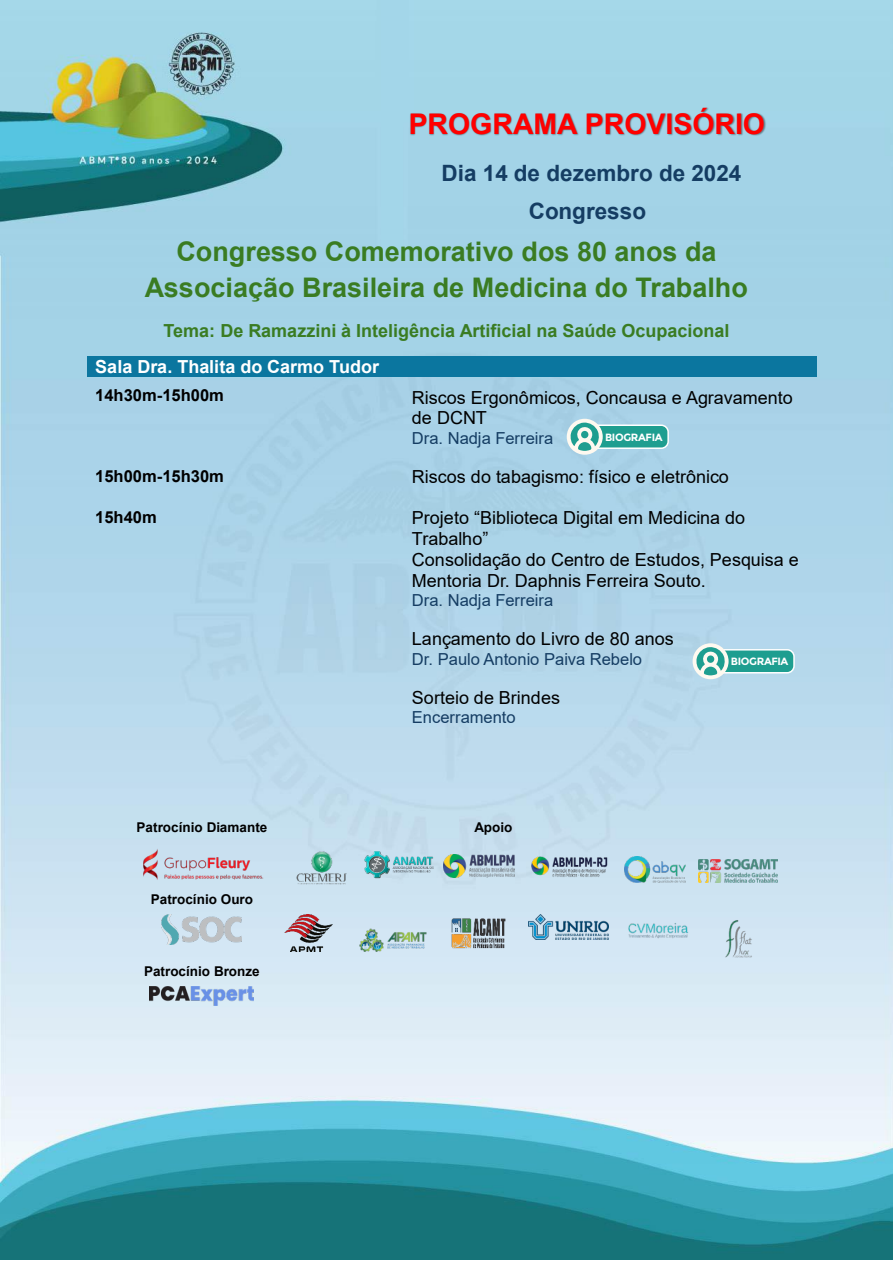
<style>
.page{position:relative;width:893px;height:1263px;background:#fff}
.page>*{position:absolute;margin:0;border:0;box-sizing:border-box;transform-origin:0 0}
.t1{font:700 28.5px "Arial";color:#f00}
.t2{font:700 27px/35.8px "Arial";color:#3a7c22;text-align:center}
.t3{font:700 22.5px/37.8px "Arial";color:#153d63;text-align:center}
.t4{font:18px/20.7px "Arial";color:#000}
.t5{font:700 18px "Arial";color:#3a7c22}
.t6{font:700 18px "Arial";color:#fff}
.t7{font:16.5px "Arial";color:#153d63}
.t8{font:700 16.5px "Arial";color:#000}
.t9{font:700 13.5px "Arial";color:#000}
.t10{font:700 10.5px "Montserrat";letter-spacing:-.035em;color:#fff}
.s1{font-style:inherit}
</style>
<div class="page">
<img style="left:1px;top:0;width:892px;height:1260px">
<img style="left:391px;top:98px;width:409px;height:61px">
<div style="left:87px;top:356px;width:8px;height:21px;background:#0b769f"></div>
<div style="left:396px;top:356px;width:8px;height:21px;background:#0b769f"></div>
<div style="left:95px;top:356px;width:301px;height:21px;background:#0b769f"></div>
<div style="left:404px;top:356px;width:8px;height:21px;background:#0b769f"></div>
<div style="left:808px;top:356px;width:8px;height:21px;background:#0b769f"></div>
<div style="left:412px;top:356px;width:396px;height:21px;background:#0b769f"></div>
<img style="left:136px;top:842px;width:132px;height:43px">
<img style="left:284px;top:849px;width:72px;height:37px">
<img style="left:359px;top:842px;width:79px;height:44px">
<img style="left:444px;top:854px;width:70px;height:23px">
<img style="left:529px;top:854px;width:82px;height:25px">
<img style="left:624px;top:856px;width:61px;height:26px">
<img style="left:699px;top:860px;width:78px;height:22px">
<img style="left:162px;top:914px;width:80px;height:30px">
<img style="left:284px;top:914px;width:48px;height:38px">
<img style="left:359px;top:928px;width:69px;height:24px">
<img style="left:449px;top:914px;width:58px;height:37px">
<img style="left:529px;top:914px;width:79px;height:26px">
<img style="left:624px;top:914px;width:68px;height:31px">
<img style="left:718px;top:914px;width:41px;height:50px">
<img style="left:150px;top:986px;width:104px;height:19px">
<div style="left:717px;top:650px;width:77px;height:23px;background:#1e9e90;border-radius:7px"></div>
<div style="left:716px;top:649px;width:79px;height:24px;border:2px solid #fff;border-radius:7px"></div>
<div style="left:693px;top:643px;width:36px;height:36px;background:#fef9f0;border-radius:50%"></div>
<svg style="left:696px;top:647px;width:30px;height:28px"></svg>
<div style="left:707px;top:655px;width:7px;height:8px;background:#1e9e90;border-radius:50%"></div>
<div style="left:591px;top:425px;width:77px;height:23px;background:#1e9e90;border-radius:7px"></div>
<div style="left:590px;top:424px;width:79px;height:25px;border:2px solid #fff;border-radius:7px"></div>
<div style="left:567px;top:419px;width:36px;height:36px;background:#fef9f0;border-radius:50%"></div>
<svg style="left:570px;top:422px;width:30px;height:29px"></svg>
<div style="left:581px;top:431px;width:7px;height:7px;background:#1e9e90;border-radius:50%"></div>
<h1 class="t1" style="left:409px;top:104px;width:358px">PROGRAMA PROVISÓRIO</h1>
<p class="t3" style="left:442px;top:155px;width:301px">Dia 14 de dezembro de 2024<br>Congresso</p>
<h2 class="t2" style="left:145px;top:234px;width:605px">Congresso Comemorativo dos 80 anos da<br>Associação Brasileira de Medicina do Trabalho</h2>
<p class="t5" style="left:163px;top:318px;width:567px">Tema: De Ramazzini à Inteligência Artificial na Saúde Ocupacional</p>
<p class="t6" style="left:95px;top:354px;width:285px">Sala Dra. Thalita do Carmo Tudor</p>
<p class="t8" style="left:95px;top:383px;width:130px">14h30m-15h00m</p>
<p class="t4" style="left:412px;top:387px;width:383px">Riscos Ergonômicos, Concausa e Agravamento de DCNT</p>
<p class="t7" style="left:412px;top:427px;width:143px">Dra. Nadja Ferreira</p>
<p class="t8" style="left:95px;top:464px;width:130px">15h00m-15h30m</p>
<p class="t4" style="left:412px;top:466px;width:319px">Riscos do tabagismo: físico e eletrônico</p>
<p class="t8" style="left:95px;top:506px;width:63px">15h40m</p>
<p class="t4" style="left:412px;top:508px;width:388px">Projeto <span class="s1">“</span>Biblioteca Digital em Medicina do Trabalho<span class="s1">”<br></span>Consolidação do Centro de Estudos, Pesquisa e Mentoria Dr. Daphnis Ferreira Souto.</p>
<p class="t7" style="left:412px;top:589px;width:143px">Dra. Nadja Ferreira</p>
<p class="t4" style="left:412px;top:628px;width:264px">Lançamento do Livro de 80 anos</p>
<p class="t7" style="left:412px;top:647px;width:232px">Dr. Paulo Antonio Paiva Rebelo</p>
<p class="t4" style="left:412px;top:687px;width:150px">Sorteio de Brindes</p>
<p class="t7" style="left:412px;top:706px;width:105px">Encerramento</p>
<p class="t10" style="left:605px;top:431px;width:59px">BIOGRAFIA</p>
<p class="t10" style="left:731px;top:655px;width:59px">BIOGRAFIA</p>
<p class="t9" style="left:137px;top:818px;width:132px">Patrocínio Diamante</p>
<p class="t9" style="left:474px;top:818px;width:40px">Apoio</p>
<p class="t9" style="left:151px;top:890px;width:104px">Patrocínio Ouro</p>
<p class="t9" style="left:144px;top:962px;width:117px">Patrocínio Bronze</p>
</div>
